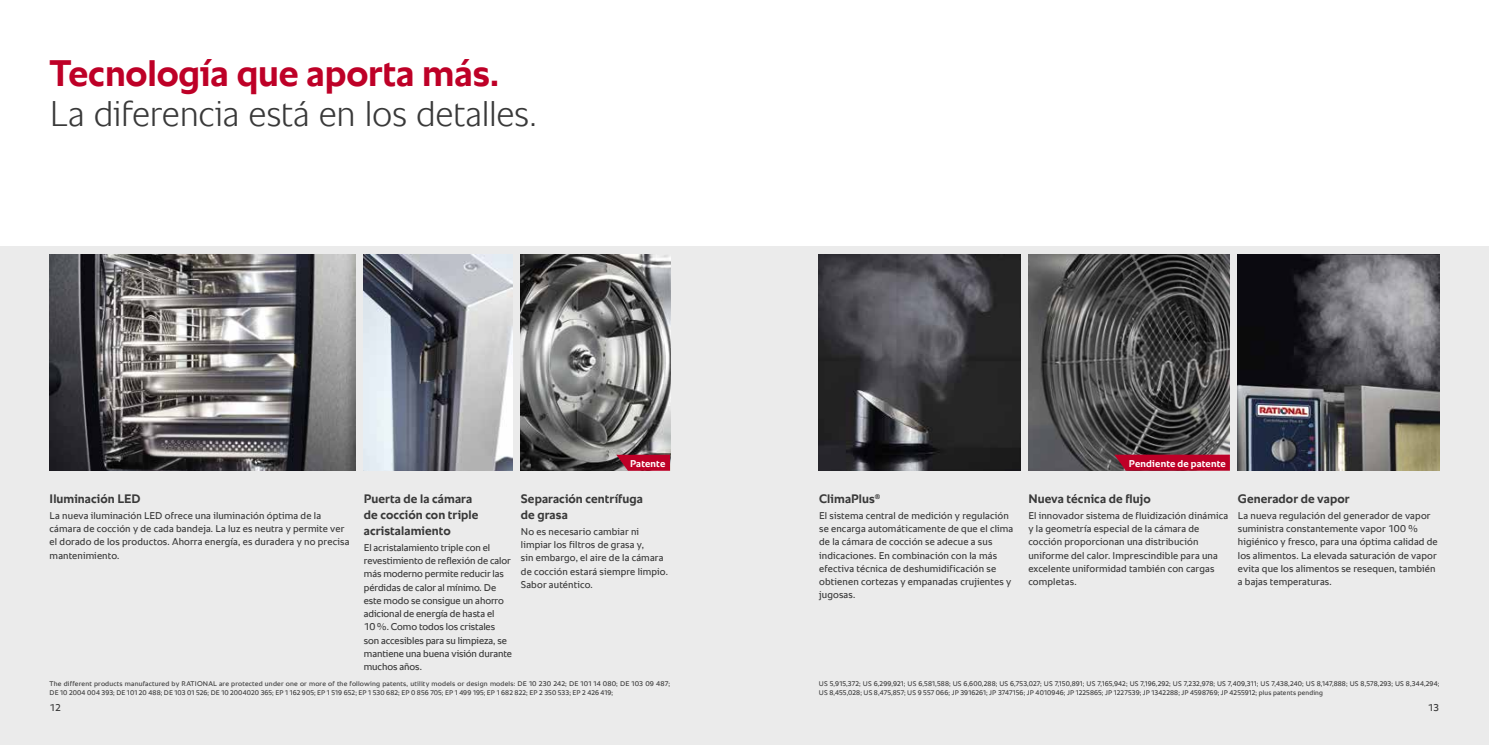
<style>
.page{position:relative;width:1489px;height:745px;background:#fff}
.page>*{position:absolute;margin:0;border:0;box-sizing:border-box;transform-origin:0 0}
.t1{font:700 37.5px "RATIONAL Sans TT";letter-spacing:-.005em;color:#be0027}
.t2{font:300 36.25px "RATIONAL Sans TT";letter-spacing:-.01em;color:#393939}
.t3{font:700 12.5px/16px "RATIONAL Sans TT";letter-spacing:.005em;color:#393939}
.t4{font:10px/13.2px "RATIONAL Sans TT";letter-spacing:.01em;color:#393939}
.t5{font:700 10px "RATIONAL Sans TT";letter-spacing:.015em;color:#fff}
.t6{font:6.88px/9.4px "RATIONAL Sans TT";letter-spacing:.02em;color:#393939}
.t7{font:6.88px/9.4px "RATIONAL Sans TT";letter-spacing:.02em;color:#393939;scale:1.04 1}
</style>
<div class="page">
<div style="left:0;top:246px;width:1488px;height:498px;background:#ebebeb"></div>
<img style="left:1028px;top:254px;width:201px;height:216px">
<img style="left:50px;top:254px;width:306px;height:216px">
<img style="left:364px;top:254px;width:148px;height:216px">
<img style="left:819px;top:254px;width:201px;height:216px">
<img style="left:521px;top:254px;width:149px;height:216px">
<svg style="left:616px;top:454px;width:54px;height:16px"></svg>
<img style="left:1237px;top:254px;width:202px;height:216px">
<svg style="left:1114px;top:454px;width:115px;height:16px;background:#b4072b"></svg>
<h1 class="t1" style="left:50px;top:46px;width:451px">Tecnología que aporta más.</h1>
<h2 class="t2" style="left:50px;top:88px;width:488px">La diferencia está en los detalles.</h2>
<p class="t3" style="left:50px;top:490px;width:92px">Iluminación LED</p>
<p class="t4" style="left:50px;top:508px;width:301px">La nueva iluminación LED ofrece una iluminación óptima de la cámara de cocción y de cada bandeja. La luz es neutra y permite ver el dorado de los productos. Ahorra energía, es duradera y no precisa mantenimiento.</p>
<p class="t3" style="left:364px;top:490px;width:116px">Puerta de la cámara de cocción con triple acristalamiento</p>
<p class="t4" style="left:364px;top:540px;width:150px">El acristalamiento triple con el revestimiento de reflexión de calor más moderno permite reducir las pérdidas de calor al mínimo. De este modo se consigue un ahorro adicional de energía de hasta el<br>10 %. Como todos los cristales son accesibles para su limpieza, se mantiene una buena visión durante muchos años.</p>
<p class="t5" style="left:630px;top:456px;width:37px">Patente</p>
<p class="t5" style="left:1128px;top:455px;width:98px">Pendiente de patente</p>
<p class="t3" style="left:1028px;top:490px;width:124px">Nueva técnica de flujo</p>
<p class="t4" style="left:1028px;top:508px;width:201px">El innovador sistema de fluidización dinámica y la geometría especial de la cámara de cocción proporcionan una distribución uniforme del calor. Imprescindible para una excelente uniformidad también con cargas completas.</p>
<p class="t3" style="left:521px;top:490px;width:124px">Separación centrífuga de grasa</p>
<p class="t4" style="left:521px;top:524px;width:148px">No es necesario cambiar ni limpiar los filtros de grasa y,<br>sin embargo, el aire de la cámara de cocción estará siempre limpio.<br>Sabor auténtico.</p>
<p class="t3" style="left:819px;top:490px;width:63px">ClimaPlus<sup>®</sup></p>
<p class="t4" style="left:819px;top:508px;width:195px">El sistema central de medición y regulación se encarga automáticamente de que el clima de la cámara de cocción se adecue a sus indicaciones. En combinación con la más efectiva técnica de deshumidificación se obtienen cortezas y empanadas crujientes y jugosas.</p>
<p class="t3" style="left:1237px;top:490px;width:113px">Generador de vapor</p>
<p class="t4" style="left:1237px;top:508px;width:201px">La nueva regulación del generador de vapor suministra constantemente vapor 100 % higiénico y fresco, para una óptima calidad de los alimentos. La elevada saturación de vapor evita que los alimentos se resequen, también a bajas temperaturas.</p>
<p class="t7" style="left:50px;top:678px;width:598px">The different products manufactured by RATIONAL are protected under one or more of the following patents, utility models or design models: DE 10 230 242; DE 101 14 080; DE 103 09 487;<br>DE 10 2004 004 393; DE 101 20 488; DE 103 01 526; DE 10 2004020 365; EP 1 162 905; EP 1 519 652; EP 1 530 682; EP 0 856 705; EP 1 499 195; EP 1 682 822; EP 2 350 533; EP 2 426 419;</p>
<p class="t6" style="left:819px;top:678px;width:622px">US 5,915,372; US 6,299,921; US 6,581,588; US 6,600,288; US 6,753,027; US 7,150,891; US 7,165,942; US 7,196,292; US 7,232,978; US 7,409,311; US 7,438,240; US 8,147,888; US 8,578,293; US 8,344,294;<br>US 8,455,028; US 8,475,857; US 9 557 066; JP 3916261; JP 3747156; JP 4010946; JP 1225865; JP 1227539; JP 1342288; JP 4598769; JP 4255912; plus patents pending</p>
<p class="t4" style="left:50px;top:700px;width:13px">12</p>
<p class="t4" style="left:1427px;top:700px;width:13px">13</p>
</div>
